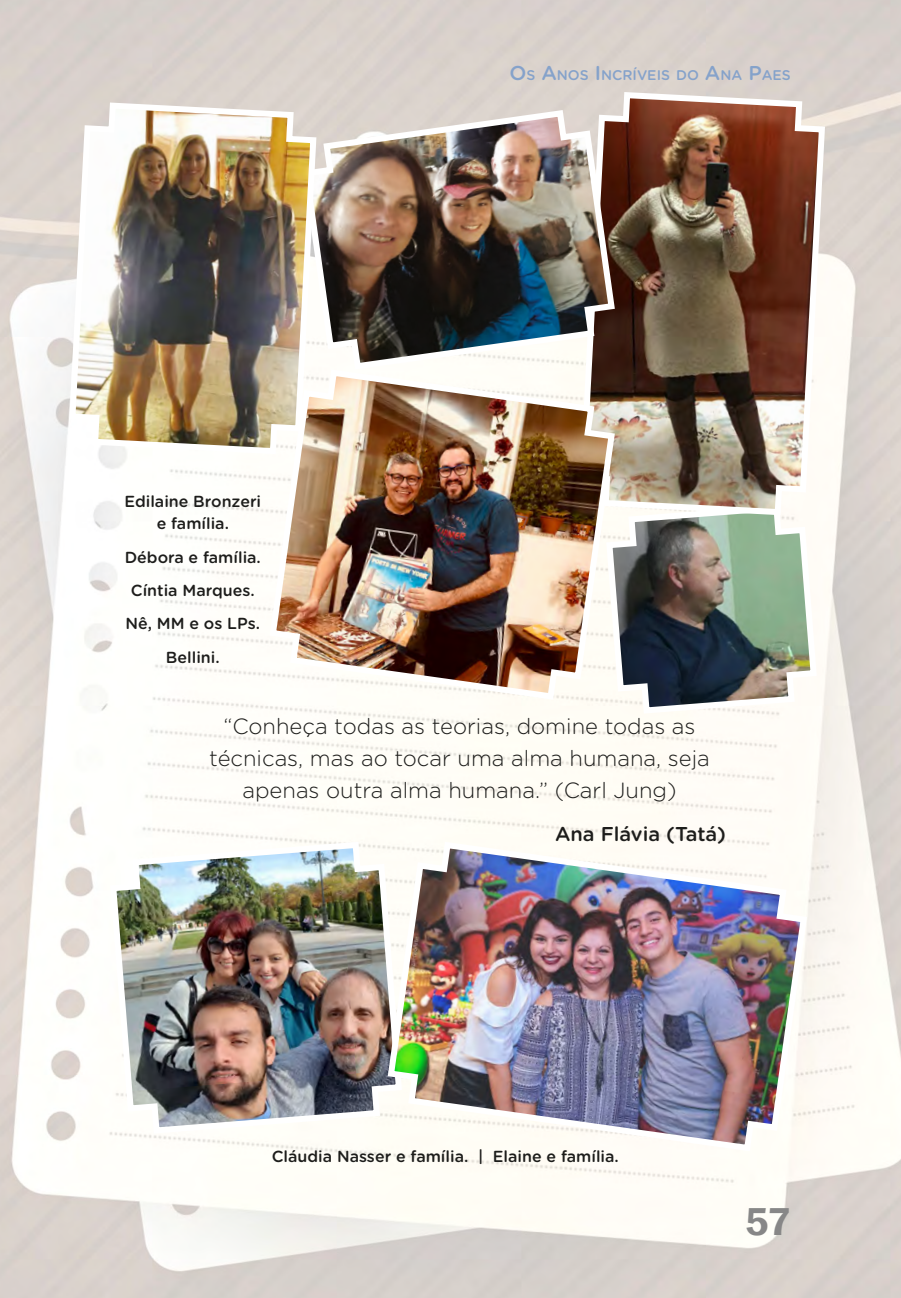
<style>
.page{position:relative;width:901px;height:1298px;background:#fff}
.page>*{position:absolute;margin:0;border:0;box-sizing:border-box;transform-origin:0 0}
.t1{font:600 40px "Franklin Gothic";color:#878787}
.MENSAGENS{font:300 22px/32px "Gotham Rounded";color:#1d1d1b;text-align:center}
.MENSAGENS-2{font:500 20px "Gotham Rounded";color:#1d1d1b}
.LEGENDA{font:500 16px/22px "Gotham Rounded";color:#1d1d1b;text-align:center}
.t2{font:500 14px "Gotham Rounded";color:#85a2ca}
.s1{font-size:20px}
</style>
<div class="page">
<img style="left:0;top:0;width:900px;height:1297px">
<img style="left:603px;top:518px;width:216px;height:198px">
<img style="left:107px;top:838px;width:277px;height:298px">
<img style="left:576px;top:89px;width:252px;height:429px">
<img style="left:319px;top:107px;width:299px;height:259px">
<img style="left:66px;top:99px;width:253px;height:358px">
<img style="left:266px;top:366px;width:352px;height:337px">
<img style="left:384px;top:838px;width:426px;height:316px">
<svg style="left:16px;top:1259px;width:12px;height:38px"></svg>
<p class="LEGENDA" style="left:124px;top:490px;width:138px">Edilaine Bronzeri e família.</p>
<p class="LEGENDA" style="left:125px;top:545px;width:138px">Débora e família.</p>
<p class="LEGENDA" style="left:131px;top:578px;width:125px">Cíntia Marques.</p>
<p class="LEGENDA" style="left:125px;top:612px;width:136px">Nê, MM e os LPs.</p>
<p class="LEGENDA" style="left:166px;top:645px;width:55px">Bellini.</p>
<p class="t2" style="left:509px;top:65px;width:283px"><span class="s1">O</span>S <span class="s1">A</span>NOS <span class="s1">I</span>NCRÍVEIS DO <span class="s1">A</span>NA <span class="s1">P</span>AES</p>
<p class="MENSAGENS" style="left:209px;top:708px;width:502px">“Conheça todas as teorias, domine todas as técnicas, mas ao tocar uma alma humana, seja apenas outra alma humana.” (Carl Jung)</p>
<p class="MENSAGENS-2" style="left:555px;top:819px;width:172px">Ana Flávia (Tatá)</p>
<p class="LEGENDA" style="left:272px;top:1144px;width:348px">Cláudia Nasser e família. | Elaine e família.</p>
<h1 class="t1" style="left:745px;top:1196px;width:47px">57</h1>
</div>
